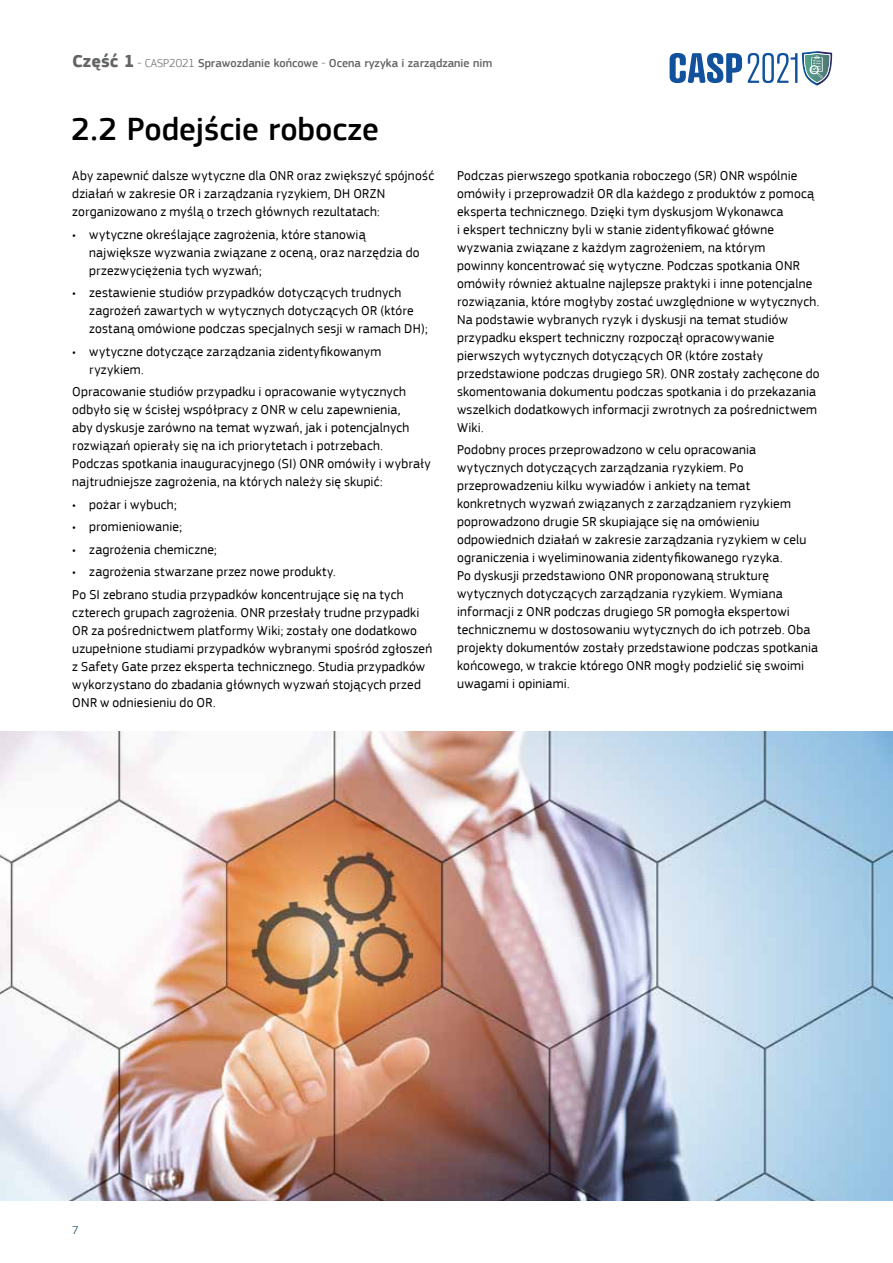
<style>
.page{position:relative;width:893px;height:1263px;background:#fff}
.page>*{position:absolute;margin:0;border:0;box-sizing:border-box;transform-origin:0 0}
.t1{font:500 33px "EC Square Sans Pro";color:#000}
.t2{font:13.5px/18px "EC Square Sans Pro";letter-spacing:.015em;color:#000}
.t3{font:500 12px "EC Square Sans Pro";color:#636466}
.t4{font:300 12px "EC Square Sans Pro";color:#02405d}
.s1{font-weight:700;font-size:18px}
.s2{font-weight:300}
</style>
<div class="page">
<img style="left:0;top:731px;width:893px;height:469px">
<svg style="left:670px;top:53px;width:72px;height:30px"></svg>
<svg style="left:748px;top:51px;width:84px;height:35px"></svg>
<p class="t3" style="left:72px;top:56px;width:421px"><span class="s1">Część 1</span> <span class="s2">- CASP2021</span> Sprawozdanie końcowe <span class="s2">-</span> Ocena ryzyka i zarządzanie nim</p>
<h1 class="t1" style="left:71px;top:109px;width:309px">2.2 Podejście robocze</h1>
<p class="t2" style="left:72px;top:167px;width:363px">Aby zapewnić dalsze wytyczne dla ONR oraz zwiększyć spójność działań w zakresie OR i zarządzania ryzykiem, DH ORZN zorganizowano z myślą o trzech głównych rezultatach:</p>
<p class="t2" style="left:89px;top:225px;width:332px;text-indent:-17px">• wytyczne określające zagrożenia, które stanowią największe wyzwania związane z oceną, oraz narzędzia do przezwyciężenia tych wyzwań;</p>
<p class="t2" style="left:89px;top:284px;width:340px;text-indent:-17px">• zestawienie studiów przypadków dotyczących trudnych zagrożeń zawartych w wytycznych dotyczących OR (które zostaną omówione podczas specjalnych sesji w ramach DH);</p>
<p class="t2" style="left:89px;top:342px;width:294px;text-indent:-17px">• wytyczne dotyczące zarządzania zidentyfikowanym ryzykiem.</p>
<p class="t2" style="left:72px;top:383px;width:360px">Opracowanie studiów przypadku i opracowanie wytycznych odbyło się w ścisłej współpracy z ONR w celu zapewnienia,<br>aby dyskusje zarówno na temat wyzwań, jak i potencjalnych rozwiązań opierały się na ich priorytetach i potrzebach.<br>Podczas spotkania inauguracyjnego (SI) ONR omówiły i wybrały najtrudniejsze zagrożenia, na których należy się skupić:</p>
<p class="t2" style="left:72px;top:495px;width:106px">• pożar i wybuch;</p>
<p class="t2" style="left:72px;top:518px;width:111px">• promieniowanie;</p>
<p class="t2" style="left:72px;top:540px;width:146px">• zagrożenia chemiczne;</p>
<p class="t2" style="left:72px;top:560px;width:333px;line-height:22.5px">• zagrożenia stwarzane przez nowe produkty.<br>Po SI zebrano studia przypadków koncentrujące się na tych</p>
<p class="t2" style="left:72px;top:603px;width:362px">czterech grupach zagrożenia. ONR przesłały trudne przypadki OR za pośrednictwem platformy Wiki; zostały one dodatkowo uzupełnione studiami przypadków wybranymi spośród zgłoszeń z Safety Gate przez eksperta technicznego. Studia przypadków wykorzystano do zbadania głównych wyzwań stojących przed ONR w odniesieniu do OR.</p>
<p class="t2" style="left:457px;top:167px;width:364px">Podczas pierwszego spotkania roboczego (SR) ONR wspólnie omówiły i przeprowadził OR dla każdego z produktów z pomocą eksperta technicznego. Dzięki tym dyskusjom Wykonawca<br>i ekspert techniczny byli w stanie zidentyfikować główne wyzwania związane z każdym zagrożeniem, na którym<br>powinny koncentrować się wytyczne. Podczas spotkania ONR omówiły również aktualne najlepsze praktyki i inne potencjalne rozwiązania, które mogłyby zostać uwzględnione w wytycznych.<br>Na podstawie wybranych ryzyk i dyskusji na temat studiów przypadku ekspert techniczny rozpoczął opracowywanie pierwszych wytycznych dotyczących OR (które zostały przedstawione podczas drugiego SR). ONR zostały zachęcone do skomentowania dokumentu podczas spotkania i do przekazania wszelkich dodatkowych informacji zwrotnych za pośrednictwem Wiki.</p>
<p class="t2" style="left:457px;top:441px;width:363px">Podobny proces przeprowadzono w celu opracowania wytycznych dotyczących zarządzania ryzykiem. Po przeprowadzeniu kilku wywiadów i ankiety na temat konkretnych wyzwań związanych z zarządzaniem ryzykiem poprowadzono drugie SR skupiające się na omówieniu odpowiednich działań w zakresie zarządzania ryzykiem w celu ograniczenia i wyeliminowania zidentyfikowanego ryzyka.<br>Po dyskusji przedstawiono ONR proponowaną strukturę wytycznych dotyczących zarządzania ryzykiem. Wymiana informacji z ONR podczas drugiego SR pomogła ekspertowi technicznemu w dostosowaniu wytycznych do ich potrzeb. Oba projekty dokumentów zostały przedstawione podczas spotkania końcowego, w trakcie którego ONR mogły podzielić się swoimi uwagami i opiniami.</p>
<p class="t4" style="left:72px;top:1223px;width:8px">7</p>
</div>
